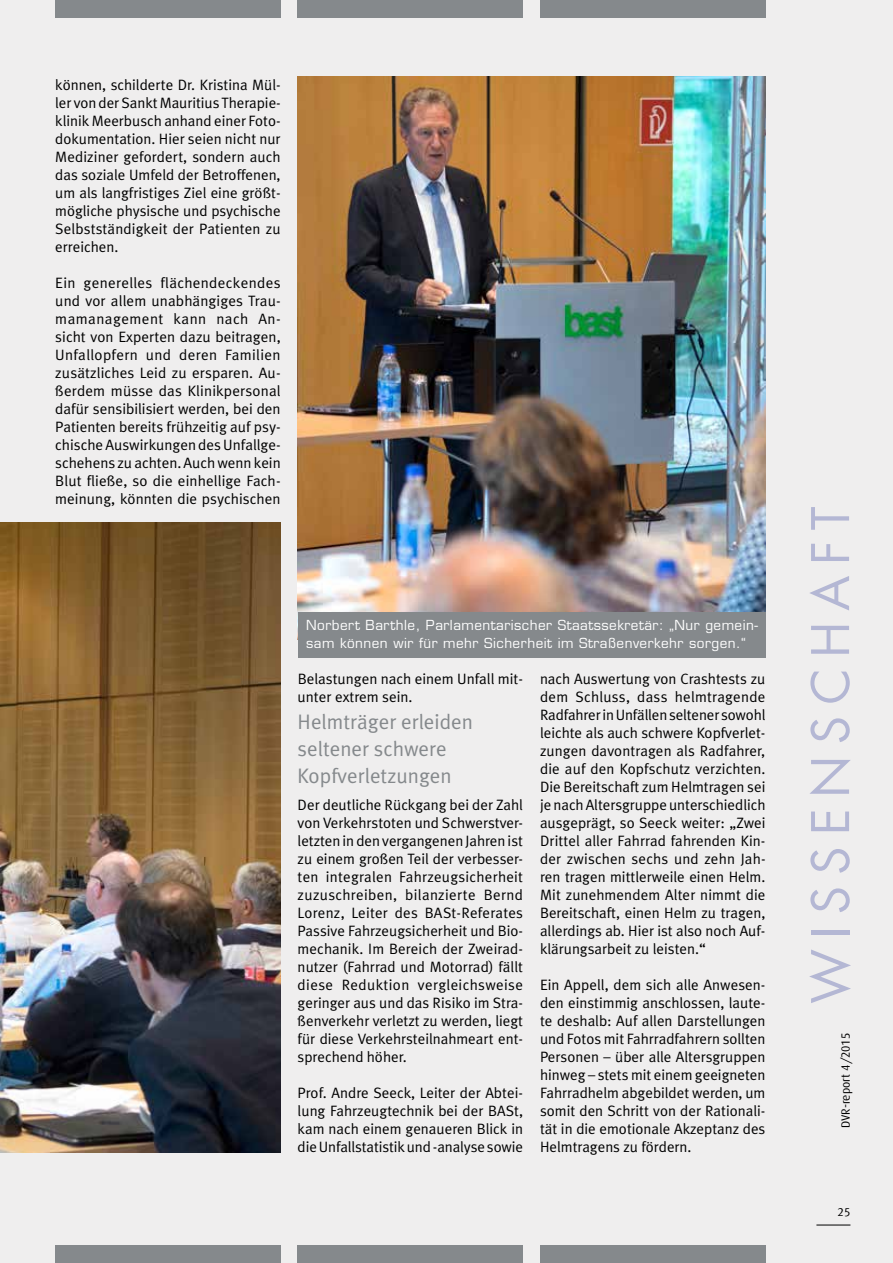
<style>
.page{position:relative;width:893px;height:1263px;background:#efeeee}
.page>*{position:absolute;margin:0;border:0;box-sizing:border-box;transform-origin:0 0}
.t1{font:57px "Futura T";letter-spacing:.175em;color:#b4b7d4}
.t2{font:21px/27px "Meta Plus Normal";color:#85898c}
.t3{font:15px/18px "Meta Plus Normal";color:#000;text-align:justify}
.t4{font:13.5px/18px "Eurostile";letter-spacing:.035em;color:#fff}
.t5{font:12px "Dax";color:#000}
.t6{font:12px "Meta Plus Normal Caps";color:#000}
</style>
<div class="page">
<div style="left:298px;top:1246px;width:225px;height:17px;background:#85898c"></div>
<div style="left:55px;top:1246px;width:226px;height:17px;background:#85898c"></div>
<div style="left:540px;top:1246px;width:225px;height:17px;background:#85898c"></div>
<div style="left:55px;top:0;width:226px;height:17px;background:#85898c"></div>
<div style="left:298px;top:0;width:225px;height:17px;background:#85898c"></div>
<div style="left:540px;top:0;width:225px;height:17px;background:#85898c"></div>
<img style="left:0;top:522px;width:281px;height:630px">
<img style="left:298px;top:77px;width:467px;height:535px">
<div style="left:298px;top:612px;width:467px;height:45px;background:#85898c"></div>
<hr style="left:816px;top:1225px;width:34px;height:1px;background:#000">
<p class="t3" style="left:55px;top:76px;width:227px">können, schilderte Dr. Kristina Mül&shy;ler von der Sankt Mauritius Therapie&shy;klinik Meerbusch anhand einer Foto&shy;dokumentation. Hier seien nicht nur Mediziner gefordert, sondern auch das soziale Umfeld der Betroffenen, um als langfristiges Ziel eine größt&shy;mögliche physische und psychische Selbstständigkeit der Patienten zu erreichen.</p>
<p class="t3" style="left:55px;top:274px;width:227px">Ein generelles flächendeckendes und vor allem unabhängiges Trau&shy;mamanagement kann nach An&shy;sicht von Experten dazu beitragen, Unfallopfern und deren Familien zusätzliches Leid zu ersparen. Au&shy;ßerdem müsse das Klinikpersonal dafür sensibilisiert werden, bei den Patienten bereits frühzeitig auf psy&shy;chische Auswirkungen des Unfallge&shy;schehens zu achten. Auch wenn kein Blut fließe, so die einhellige Fach&shy;meinung, könnten die psychischen</p>
<p class="t4" style="left:306px;top:616px;width:453px">Norbert Barthle, Parlamentarischer Staatssekretär: „Nur gemein&shy;sam können wir für mehr Sicherheit im Straßenverkehr sorgen.“</p>
<p class="t3" style="left:298px;top:670px;width:227px">Belastungen nach einem Unfall mit&shy;unter extrem sein.</p>
<h2 class="t2" style="left:298px;top:708px;width:177px">Helmträger erleiden seltener schwere<br>Kopfverletzungen</h2>
<p class="t3" style="left:298px;top:796px;width:227px">Der deutliche Rückgang bei der Zahl von Verkehrstoten und Schwerstver&shy;letzten in den vergangenen Jahren ist zu einem großen Teil der verbesser&shy;ten integralen Fahrzeugsicherheit zuzuschreiben, bilanzierte Bernd Lorenz, Leiter des BASt-Referates Passive Fahrzeugsicherheit und Bio&shy;mechanik. Im Bereich der Zweirad&shy;nutzer (Fahrrad und Motorrad) fällt diese Reduktion vergleichsweise geringer aus und das Risiko im Stra&shy;ßenverkehr verletzt zu werden, liegt für diese Verkehrsteilnahmeart ent&shy;sprechend höher.</p>
<p class="t3" style="left:298px;top:1084px;width:227px">Prof. Andre Seeck, Leiter der Abtei&shy;lung Fahrzeugtechnik bei der BASt, kam nach einem genaueren Blick in die Unfallstatistik und -analyse sowie</p>
<p class="t3" style="left:540px;top:670px;width:227px">nach Auswertung von Crashtests zu dem Schluss, dass helmtragende Radfahrer in Unfällen seltener sowohl leichte als auch schwere Kopfverlet&shy;zungen davontragen als Radfahrer, die auf den Kopfschutz verzichten.<br>Die Bereitschaft zum Helmtragen sei je nach Altersgruppe unterschiedlich ausgeprägt, so Seeck weiter: „Zwei Drittel aller Fahrrad fahrenden Kin&shy;der zwischen sechs und zehn Jah&shy;ren tragen mittlerweile einen Helm.<br>Mit zunehmendem Alter nimmt die Bereitschaft, einen Helm zu tragen, allerdings ab. Hier ist also noch Auf&shy;klärungsarbeit zu leisten.“</p>
<p class="t3" style="left:540px;top:976px;width:227px">Ein Appell, dem sich alle Anwesen&shy;den einstimmig anschlossen, laute&shy;te deshalb: Auf allen Darstellungen und Fotos mit Fahrradfahrern sollten Personen – über alle Altersgruppen hinweg – stets mit einem geeigneten Fahrradhelm abgebildet werden, um somit den Schritt von der Rationali&shy;tät in die emotionale Akzeptanz des Helmtragens zu fördern.</p>
<h1 class="t1" style="left:797px;top:1003px;width:499px;rotate:-90deg">Wissen schaft</h1>
<p class="t5" style="left:839px;top:1128px;width:97px;rotate:-90deg">DVR-report 4/2015</p>
<p class="t6" style="left:838px;top:1204px;width:14px">25</p>
</div>
